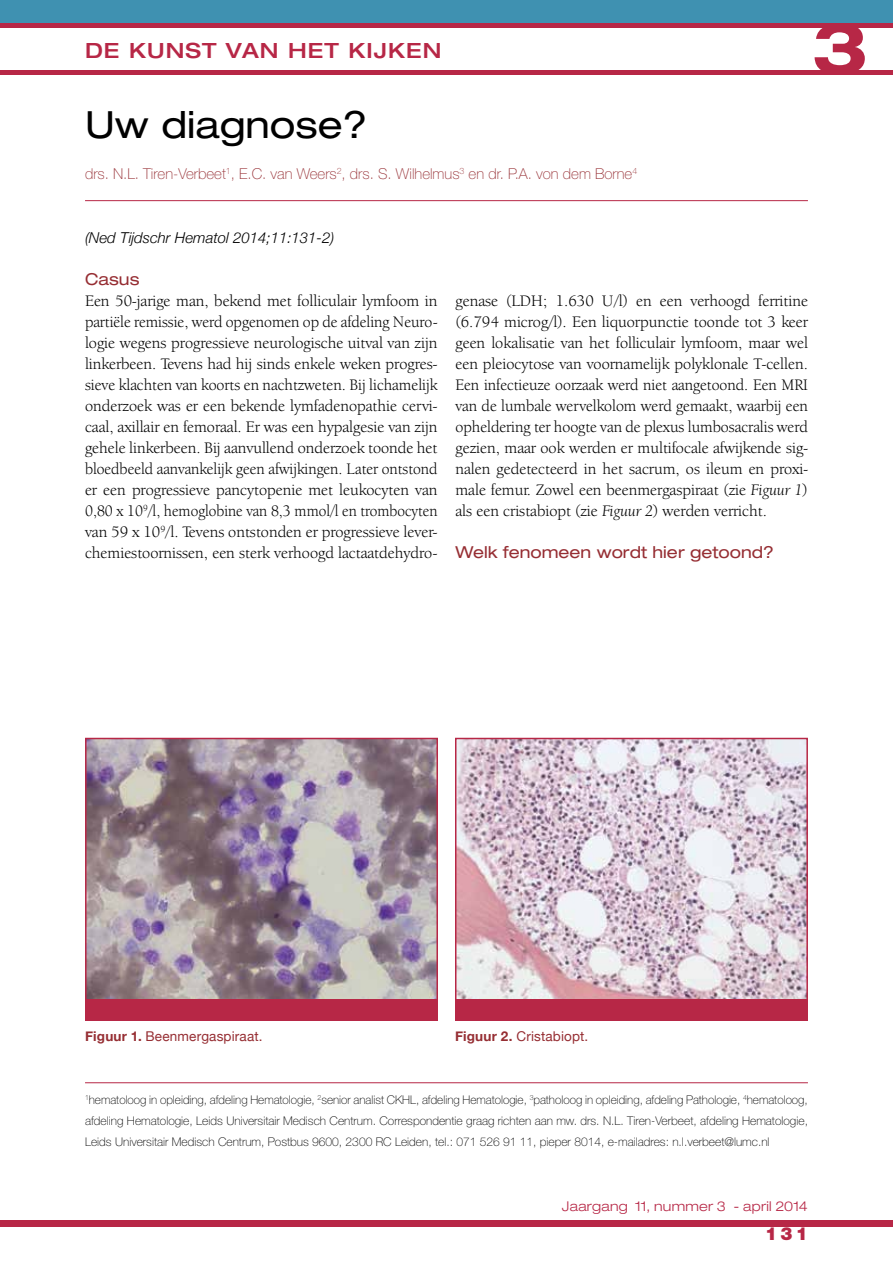
<style>
.page{position:relative;width:893px;height:1263px;background:#fff}
.page>*{position:absolute;margin:0;border:0;box-sizing:border-box;transform-origin:0 0}
.t1{font:700 expanded 69px "Helvetica Neue LT Std";color:#b72746}
.t2{font:expanded 37.5px "Helvetica Neue LT Std";color:#000}
.t3{font:500 expanded 21px "Helvetica Neue LT Std";letter-spacing:.05em;color:#b72746}
.t4{font:900 18px "Helvetica Neue LT Std";color:#b72746}
.t5{font:16.5px/21px "Berkeley Oldstyle IT Cby BT";color:#000;text-align:justify}
.t6{font:expanded 16.5px "Helvetica Neue LT Std";color:#962e33}
.t7{font:100 15px "Helvetica Neue LT Std";color:#962e33}
.t8{font:italic 300 15px "Helvetica Neue";color:#000}
.t9{font:13.5px "Helvetica Neue";letter-spacing:.01em;color:#962e33}
.t10{font:300 expanded 13.5px "Helvetica Neue LT Std";letter-spacing:.02em;color:#b72746}
.t11{font:100 12px/21px "Helvetica Neue LT Std";color:#000;text-align:justify}
.s1{font-style:italic}
.s2{font-weight:700}
</style>
<div class="page">
<div style="left:0;top:0;width:893px;height:23px;background:#3f91b1"></div>
<div style="left:0;top:1220px;width:893px;height:7px;background:#b72746"></div>
<hr style="left:0;top:70px;width:893px;height:4px;background:#b72746">
<div style="left:0;top:23px;width:893px;height:5px;background:#b72746"></div>
<hr style="left:85px;top:200px;width:723px;height:1px;background:#b72746">
<hr style="left:85px;top:1082px;width:723px;height:1px;background:#b72746">
<img style="left:88px;top:741px;width:347px;height:258px">
<div style="left:85px;top:738px;width:353px;height:266px;border:2px solid #b72746"></div>
<div style="left:85px;top:999px;width:353px;height:21px;background:#b72746"></div>
<img style="left:458px;top:741px;width:347px;height:258px">
<div style="left:455px;top:738px;width:353px;height:266px;border:2px solid #b72746"></div>
<div style="left:455px;top:999px;width:353px;height:21px;background:#b72746"></div>
<p class="t3" style="left:85px;top:37px;width:358px">DE KUNST VAN HET KIJKEN</p>
<h2 class="t2" style="left:85px;top:102px;width:284px">Uw diagnose?</h2>
<p class="t7" style="left:85px;top:165px;width:554px">drs. N.L. Tiren-Verbeet<sup>1</sup>, E.C. van Weers<sup>2</sup>, drs. S. Wilhelmus<sup>3</sup> en dr. P.A. von dem Borne<sup>4</sup></p>
<h1 class="t1" style="left:812px;top:5px;width:58px">3</h1>
<p class="t8" style="left:85px;top:226px;width:251px">(Ned Tijdschr Hematol 2014;11:131-2)</p>
<p class="t6" style="left:85px;top:269px;width:56px">Casus</p>
<p class="t5" style="left:85px;top:290px;width:354px">Een 50-jarige man, bekend met folliculair lymfoom in partiële remissie, werd opgenomen op de afdeling Neuro&shy;logie wegens progressieve neurologische uitval van zijn linkerbeen. Tevens had hij sinds enkele weken progres&shy;sieve klachten van koorts en nachtzweten. Bij lichamelijk onderzoek was er een bekende lymfadenopathie cervi&shy;caal, axillair en femoraal. Er was een hypalgesie van zijn gehele linkerbeen. Bij aanvullend onderzoek toonde het bloedbeeld aanvankelijk geen afwijkingen. Later ontstond er een progressieve pancytopenie met leukocyten van 0,80 x 10<sup>9</sup>/l, hemoglobine van 8,3 mmol/l en trombocyten van 59 x 10<sup>9</sup>/l. Tevens ontstonden er progressieve lever&shy;chemiestoornissen, een sterk verhoogd lactaatdehydro-</p>
<p class="t5" style="left:455px;top:290px;width:354px">genase (LDH; 1.630 U/l) en een verhoogd ferritine (6.794 microg/l). Een liquorpunctie toonde tot 3 keer geen lokalisatie van het folliculair lymfoom, maar wel een pleiocytose van voornamelijk polyklonale T-cellen.<br>Een infectieuze oorzaak werd niet aangetoond. Een MRI van de lumbale wervelkolom werd gemaakt, waarbij een opheldering ter hoogte van de plexus lumbosacralis werd gezien, maar ook werden er multifocale afwijkende sig&shy;nalen gedetecteerd in het sacrum, os ileum en proxi&shy;male femur. Zowel een beenmergaspiraat (zie <span class="s1">Figuur 1</span>) als een cristabiopt (zie <span class="s1">Figuur 2</span>) werden verricht.</p>
<p class="t6" style="left:455px;top:542px;width:320px">Welk fenomeen wordt hier getoond?</p>
<p class="t9" style="left:85px;top:1026px;width:179px"><span class="s2">Figuur 1.</span> Beenmergaspiraat.</p>
<p class="t9" style="left:455px;top:1026px;width:135px"><span class="s2">Figuur 2.</span> Cristabiopt.</p>
<p class="t11" style="left:85px;top:1089px;width:724px"><sup>1</sup>hematoloog in opleiding, afdeling Hematologie, <sup>2</sup>senior analist CKHL, afdeling Hematologie, <sup>3</sup>patholoog in opleiding, afdeling Pathologie, <sup>4</sup>hematoloog, afdeling Hematologie, Leids Universitair Medisch Centrum. Correspondentie graag richten aan mw. drs. N.L. Tiren-Verbeet, afdeling Hematologie, Leids Universitair Medisch Centrum, Postbus 9600, 2300 RC Leiden, tel.: 071 526 91 11, pieper 8014, e-mailadres: n.l.verbeet@lumc.nl</p>
<p class="t10" style="left:562px;top:1198px;width:247px">Jaargang 11, nummer 3 - april 2014</p>
<p class="t4" style="left:765px;top:1222px;width:44px">131</p>
</div>
